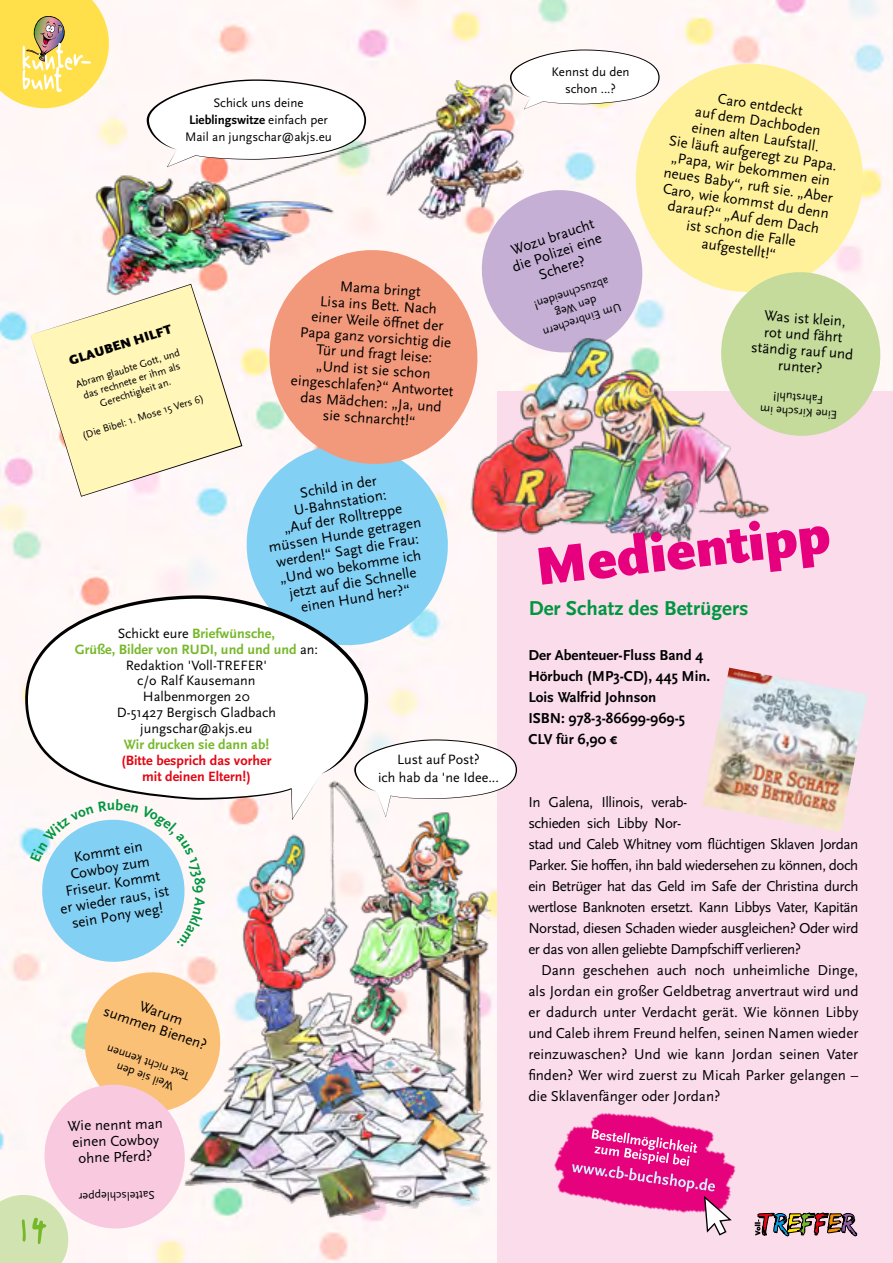
<style>
.page{position:relative;width:893px;height:1263px;background:#fff}
.page>*{position:absolute;margin:0;border:0;box-sizing:border-box;transform-origin:0 0}
.t1{font:76.5px "Handschrift";color:#76b82a}
.t2{font:900 55.65px "Scala Sans OT";color:#e6007d}
.t3{font:51px "Druckschrift";letter-spacing:-.08em;color:#fff}
.t4{font:700 21px "Scala Sans OT";color:#009641}
.t5{font:15px/16.2px "Scala Sans OT";letter-spacing:-.03em;color:#000;text-align:center}
.t6{font:700 15px/21px "Scala Sans OT";color:#000}
.t7{font:14.1px/15.9px "Scala Sans OT";color:#000;text-align:center}
.t8{font:700 14.1px/15.9px "Scala Sans OT";color:#e30613;text-align:center}
.t9{font:700 14.1px "Scala Sans OT";color:#76b82a}
.t10{font:900 13.35px "Scala Sans OT";color:#000}
.t11{font:12.9px/17px "Scala Sans OT";color:#000;text-align:center}
.t12{font:12px/14.4px "Scala Sans OT";color:#000;text-align:center}
.t13{font:10.5px/12.6px "Scala Sans OT";color:#000;text-align:center}
.s1{font-weight:700}
.s2{font-weight:700;color:#76b82a}
.s3{font-size:94.5px}
</style>
<div class="page">
<img style="left:0;top:0;width:893px;height:1263px">
<svg style="left:492px;top:183px;width:157px;height:154px;background:#ccbada"></svg>
<svg style="left:621px;top:49px;width:256px;height:258px;fill:#fff19a"></svg>
<div style="left:497px;top:391px;width:396px;height:872px;background:#fadceb"></div>
<img style="left:464px;top:337px;width:306px;height:206px">
<img style="left:554px;top:1112px;width:201px;height:114px">
<svg style="left:572px;top:1129px;width:161px;height:107px"></svg>
<svg style="left:453px;top:300px;width:39px;height:179px;fill:#fff6f6"></svg>
<svg style="left:755px;top:1212px;width:102px;height:24px"></svg>
<img style="left:68px;top:80px;width:495px;height:220px">
<svg style="left:510px;top:50px;width:150px;height:59px"></svg>
<svg style="left:147px;top:79px;width:219px;height:88px"></svg>
<svg style="left:368px;top:739px;width:149px;height:51px"></svg>
<img style="left:228px;top:765px;width:272px;height:487px">
<svg style="left:25px;top:595px;width:343px;height:225px"></svg>
<svg style="left:0;top:0;width:109px;height:108px;background:#f5da61"></svg>
<svg style="left:710px;top:261px;width:181px;height:186px"></svg>
<svg style="left:30px;top:284px;width:423px;height:367px"></svg>
<svg style="left:30px;top:284px;width:212px;height:213px;fill:#fff6b7"></svg>
<img style="left:702px;top:668px;width:165px;height:164px">
<svg style="left:0;top:799px;width:228px;height:464px"></svg>
<h3 class="t3" style="left:20px;top:39px;width:67px">kunter</h3>
<h3 class="t3" style="left:20px;top:59px;width:46px">bunt</h3>
<p class="t11" style="left:185px;top:95px;width:148px">Schick uns deine<br><span class="s1">Lieblingswitze</span> einfach per<br>Mail an jungschar@akjs.eu</p>
<p class="t10" style="left:67px;top:354px;width:108px;rotate:-18deg">GLAUBEN HILFT</p>
<p class="t13" style="left:74px;top:378px;width:110px;rotate:-17deg">Abram glaubte Gott, und das rechnete er ihm als<br>Gerechtigkeit an.</p>
<p class="t13" style="left:81px;top:429px;width:128px;rotate:-17deg">(Die Bibel: 1. Mose 15 Vers 6)</p>
<p class="t5" style="left:298px;top:275px;width:164px;rotate:4deg">Mama bringt<br>Lisa ins Bett. Nach<br>einer Weile öff net der<br>Papa ganz vorsichtig die<br>Tür und fragt leise:<br>„Und ist sie schon eingeschlafen?“ Antwortet das Mädchen: „Ja, und<br>sie schnarcht!“</p>
<p class="t11" style="left:551px;top:64px;width:79px">Kennst du den schon ...?</p>
<p class="t5" style="left:505px;top:244px;width:95px;rotate:-18deg">Wozu braucht die Polizei eine<br>Schere?</p>
<p class="t12" style="left:623px;top:314px;width:83px;rotate:162deg">Um Einbrechern den Weg abzuschneiden!</p>
<p class="t5" style="left:676px;top:85px;width:173px;rotate:8deg">Caro entdeckt<br>auf dem Dachboden<br>einen alten Laufstall.<br>Sie läuft aufgeregt zu Papa. „Papa, wir bekommen ein neues Baby“, ruft sie. „Aber<br>Caro, wie kommst du denn darauf?“ „Auf dem Dach ist schon die Falle aufgestellt!“</p>
<p class="t5" style="left:754px;top:307px;width:104px;rotate:4deg">Was ist klein, rot und fährt ständig rauf und runter?</p>
<p class="t12" style="left:837px;top:422px;width:79px;rotate:-176deg">Eine Kirsche im<br>Fahrstuhl!</p>
<p class="t5" style="left:259px;top:492px;width:156px;rotate:-10deg">Schild in der<br>U-Bahnstation:<br>„Auf der Rolltreppe müssen Hunde getragen werden!“ Sagt die Frau: „Und wo bekomme ich jetzt auf die Schnelle einen Hund her?“</p>
<p class="t7" style="left:75px;top:626px;width:245px">Schickt eure <span class="s2">Briefwünsche,<br>Grüße, Bilder von RUDI, und und und</span> an:<br>Redaktion 'Voll-TREFER'<br>c/o Ralf Kausemann<br>Halbenmorgen 20<br>D-51427 Bergisch Gladbach jungschar@akjs.eu</p>
<p class="t9" style="left:124px;top:736px;width:147px">Wir drucken sie dann ab!</p>
<p class="t8" style="left:121px;top:752px;width:152px">(Bitte besprich das vorher mit deinen Eltern!)</p>
<p class="t5" style="left:51px;top:854px;width:112px;rotate:-10deg">Kommt ein<br>Cowboy zum<br>Friseur. Kommt er wieder raus, ist sein Pony weg!</p>
<p class="t7" style="left:378px;top:750px;width:122px;line-height:18.5px">Lust auf Post?<br>ich hab da 'ne Idee...</p>
<h1 class="t1" style="left:18px;top:1202px;width:35px">1<span class="s3">4</span></h1>
<p class="t5" style="left:112px;top:987px;width:110px;rotate:19deg">Warum<br>summen Bienen?</p>
<p class="t12" style="left:182px;top:1097px;width:88px;rotate:-161deg">Weil sie den<br>Text nicht kennen</p>
<p class="t5" style="left:67px;top:1118px;width:97px;rotate:-2deg">Wie nennt man einen Cowboy ohne Pferd?</p>
<p class="t12" style="left:155px;top:1202px;width:78px;rotate:179deg">Sattelschlepper</p>
<h2 class="t2" style="left:532px;top:534px;width:298px;rotate:-6deg">Medientipp</h2>
<h3 class="t4" style="left:529px;top:597px;width:221px">Der Schatz des Betrügers</h3>
<p class="t6" style="left:528px;top:645px;width:184px">Der Abenteuer-Fluss Band 4<br>Hörbuch (MP3-CD), 445 Min.<br>Lois Walfrid Johnson<br>ISBN: 978-3-86699-969-5<br>CLV für 6,90 €</p>
<p class="t5" style="left:528px;top:792px;width:332px;line-height:21px;text-align:left">In Galena, Illinois, verab-<br>schieden sich Libby Nor-<br>stad und Caleb Whitney vom flüchtigen Sklaven Jordan Parker. Sie hoffen, ihn bald wiedersehen zu können, doch ein Betrüger hat das Geld im Safe der Christina durch wertlose Banknoten ersetzt. Kann Libbys Vater, Kapitän Norstad, diesen Schaden wieder ausgleichen? Oder wird er das von allen geliebte Dampfschiff verlieren?</p>
<p class="t5" style="left:528px;top:960px;width:332px;line-height:21px;text-align:justify;text-indent:13px">Dann geschehen auch noch unheimliche Dinge, als Jordan ein großer Geldbetrag anvertraut wird und er dadurch unter Verdacht gerät. Wie können Libby und Caleb ihrem Freund helfen, seinen Namen wieder reinzuwaschen? Und wie kann Jordan seinen Vater finden? Wer wird zuerst zu Micah Parker gelangen – die Sklavenfänger oder Jordan?</p>
</div>
